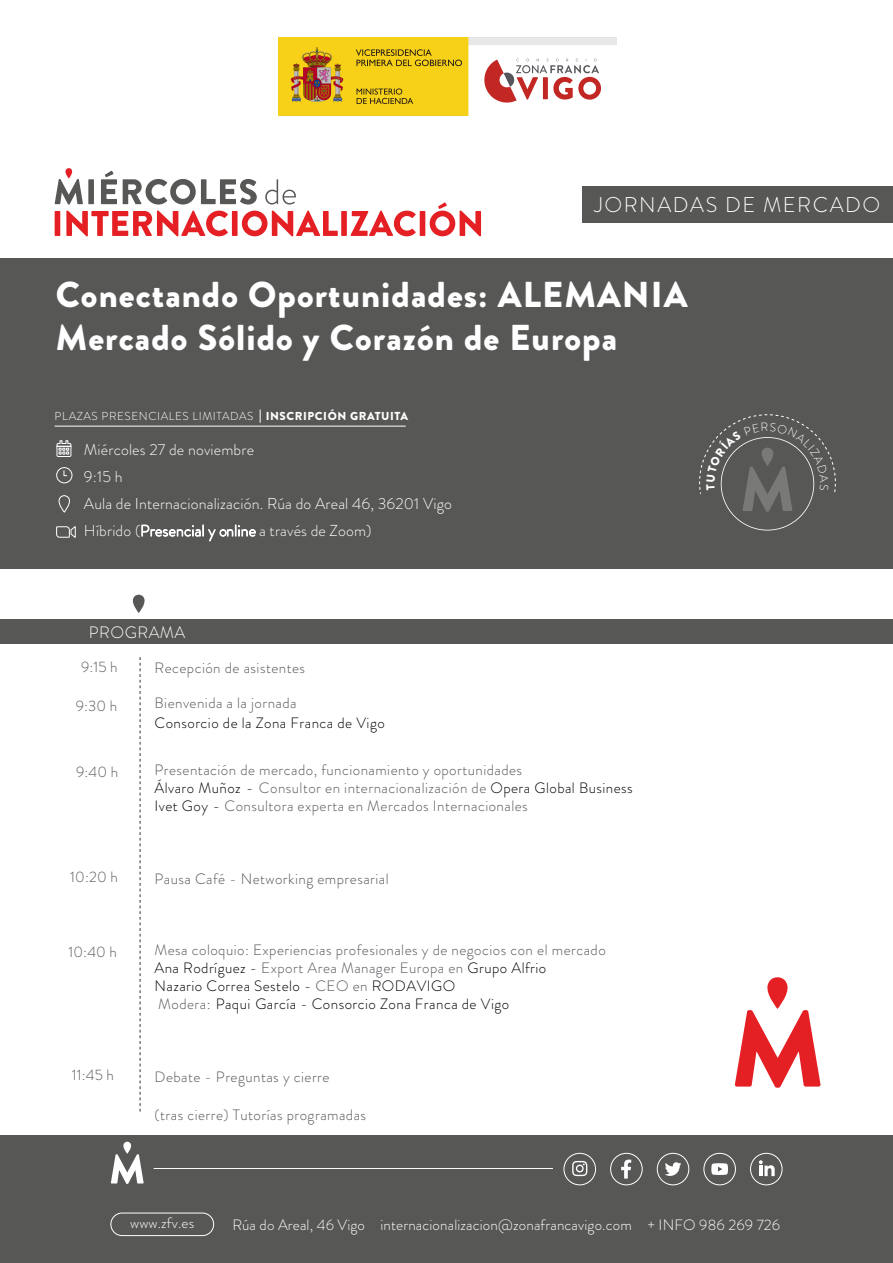
<style>
.page{position:relative;width:893px;height:1263px;background:#fff}
.page>*{position:absolute;margin:0;border:0;box-sizing:border-box;transform-origin:0 0}
.t1{font:900 36px/43.2px "Brandon Grotesque";letter-spacing:.03em;color:#fff}
.t2{font:300 21.3px "Brandon Grotesque";letter-spacing:.075em;color:#fff}
.t3{font:300 16.5px "Brandon Grotesque";letter-spacing:.03em;color:#fff}
.t4{font:300 15.75px/26.8px "Brandon Grotesque";letter-spacing:.01em;color:#fff}
.t5{font:300 15px/18px "Brandon Grotesque";letter-spacing:.03em;color:#575756}
.t6{font:300 15px/18px "Brandon Grotesque";letter-spacing:.03em;color:#000}
.t7{font:300 15px "Brandon Grotesque";letter-spacing:.01em;color:#fff}
.t8{font:300 11.55px "Brandon Grotesque";letter-spacing:.05em;color:#fff}
.s1{font-weight:900}
.s2{color:#000}
.s3{color:#58575e}
.s4{color:#575756}
.s5{color:#575656}
</style>
<div class="page">
<div style="left:0;top:258px;width:893px;height:310px;background:#575756"></div>
<svg style="left:260px;top:409px;width:1px;height:14px"></svg>
<hr style="left:55px;top:426px;width:351px;height:1px;background:#fff">
<svg style="left:58px;top:495px;width:12px;height:17px"></svg>
<svg style="left:57px;top:440px;width:14px;height:17px"></svg>
<div style="left:56px;top:467px;width:16px;height:16px;border:1px solid #fff;border-radius:50%"></div>
<div style="left:583px;top:186px;width:310px;height:36px;background:#575756"></div>
<div style="left:88px;top:179px;width:6px;height:25px;background:#575756"></div>
<svg style="left:123px;top:179px;width:134px;height:26px"></svg>
<svg style="left:265px;top:179px;width:31px;height:25px"></svg>
<svg style="left:101px;top:171px;width:16px;height:33px"></svg>
<div style="left:55px;top:211px;width:5px;height:25px;background:#e52024"></div>
<svg style="left:66px;top:211px;width:162px;height:25px"></svg>
<div style="left:232px;top:211px;width:6px;height:25px;background:#e52024"></div>
<svg style="left:242px;top:211px;width:96px;height:25px"></svg>
<div style="left:341px;top:211px;width:6px;height:25px;background:#e52024"></div>
<svg style="left:351px;top:211px;width:65px;height:25px"></svg>
<div style="left:420px;top:211px;width:5px;height:25px;background:#e52024"></div>
<svg style="left:430px;top:202px;width:51px;height:34px"></svg>
<svg style="left:55px;top:168px;width:28px;height:37px"></svg>
<div style="left:0;top:1136px;width:893px;height:127px;background:#575756"></div>
<svg style="left:111px;top:1141px;width:33px;height:43px"></svg>
<div style="left:657px;top:1153px;width:32px;height:32px;border:1px solid #fff;border-radius:16px"></div>
<svg style="left:665px;top:1162px;width:16px;height:14px"></svg>
<svg style="left:711px;top:1163px;width:17px;height:12px"></svg>
<div style="left:704px;top:1153px;width:32px;height:32px;border:1px solid #fff;border-radius:16px"></div>
<div style="left:750px;top:1153px;width:32px;height:32px;border:1px solid #fff;border-radius:16px"></div>
<svg style="left:759px;top:1160px;width:16px;height:16px"></svg>
<div style="left:610px;top:1153px;width:32px;height:32px;border:1px solid #fff;border-radius:16px"></div>
<svg style="left:621px;top:1159px;width:10px;height:19px"></svg>
<div style="left:564px;top:1153px;width:32px;height:32px;border:1px solid #fff;border-radius:16px"></div>
<svg style="left:572px;top:1161px;width:15px;height:15px"></svg>
<hr style="left:154px;top:1168px;width:399px;height:1px;background:#fff">
<div style="left:111px;top:1213px;width:103px;height:23px;border:1px solid #fff;border-radius:11px"></div>
<div style="left:0;top:619px;width:893px;height:24px;background:#575756"></div>
<svg style="left:132px;top:594px;width:13px;height:19px"></svg>
<svg style="left:735px;top:977px;width:86px;height:111px"></svg>
<svg style="left:140px;top:657px;width:1px;height:455px"></svg>
<img style="left:278px;top:37px;width:338px;height:79px">
<svg style="left:56px;top:526px;width:20px;height:12px"></svg>
<svg style="left:699px;top:414px;width:137px;height:116px"></svg>
<h2 class="t2" style="left:594px;top:190px;width:287px">JORNADAS DE MERCADO</h2>
<h1 class="t1" style="left:56px;top:273px;width:633px">Conectando Oportunidades: ALEMANIA<br>Mercado Sólido y Corazón de Europa</h1>
<p class="t8" style="left:55px;top:408px;width:355px">PLAZAS PRESENCIALES LIMITADAS <span class="s1">INSCRIPCIÓN GRATUITA</span></p>
<p class="t4" style="left:84px;top:437px;width:370px">Miércoles 27 de noviembre<br>9:15 h<br>Aula de Internacionalización. Rúa do Areal 46, 36201 Vigo Híbrido (Presencial y online a través de Zoom)</p>
<p class="t3" style="left:89px;top:621px;width:98px">PROGRAMA</p>
<p class="t5" style="left:81px;top:657px;width:38px">9:15 h</p>
<p class="t5" style="left:76px;top:697px;width:43px">9:30 h</p>
<p class="t5" style="left:155px;top:659px;width:152px">Recepción de asistentes</p>
<p class="t5" style="left:155px;top:694px;width:144px">Bienvenida a la jornada</p>
<p class="t6" style="left:155px;top:714px;width:232px">Consorcio de la Zona Franca de Vigo</p>
<p class="t5" style="left:155px;top:761px;width:480px">Presentación de mercado, funcionamiento y oportunidades<br><span class="s2">Álvaro Muñoz -</span> <span class="s3">Consultor en internacionalización de</span> <span class="s2">Opera Global Business<br>Ivet Goy -</span> Consultora experta en Mercados Internacionales</p>
<p class="t5" style="left:76px;top:763px;width:44px">9:40 h</p>
<p class="t5" style="left:70px;top:868px;width:49px">10:20 h</p>
<p class="t5" style="left:155px;top:870px;width:236px">Pausa Café - Networking empresarial</p>
<p class="t5" style="left:68px;top:943px;width:50px">10:40 h</p>
<p class="t6" style="left:155px;top:941px;width:453px"><span class="s4">Mesa coloquio: Experiencias profesionales y de negocios con el mercado </span>Ana Rodríguez - <span class="s3">Export Area Manager Europa en</span> Grupo Alfrio<br>Nazario Correa Sestelo - <span class="s5">CEO en</span> RODAVIGO<br><span class="s4">Modera:</span> Paqui García - Consorcio Zona Franca de Vigo</p>
<p class="t5" style="left:72px;top:1066px;width:44px">11:45 h</p>
<p class="t5" style="left:155px;top:1068px;width:177px">Debate - Preguntas y cierre</p>
<p class="t5" style="left:155px;top:1106px;width:213px">(tras cierre) Tutorías programadas</p>
<p class="t7" style="left:130px;top:1213px;width:66px">www.zfv.es</p>
<p class="t7" style="left:233px;top:1215px;width:549px">Rúa do Areal, 46 Vigo internacionalizacion@zonafrancavigo.com + INFO 986 269 726</p>
</div>
